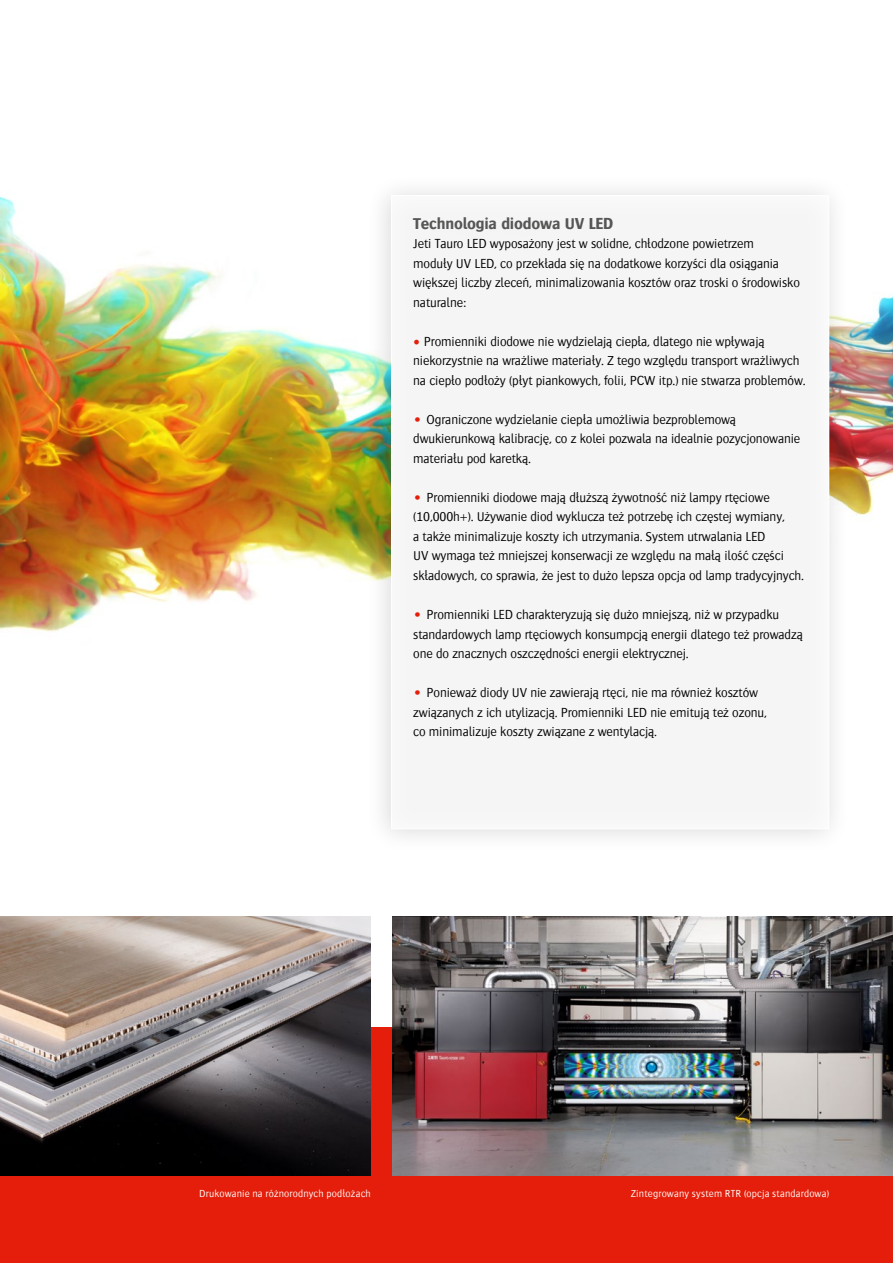
<style>
.page{position:relative;width:893px;height:1263px;background:#fff}
.page>*{position:absolute;margin:0;border:0;box-sizing:border-box;transform-origin:0 0}
.t1{font:700 16.5px "Bosis For Agfa";letter-spacing:-.01em;color:#565655}
.t2{font:300 13.5px/19.5px "Bosis For Agfa";letter-spacing:-.01em;color:#000}
.t3{font:300 10.5px "Bosis For Agfa";letter-spacing:.015em;color:#fff}
.s1{font-family:"Minion Pro";font-weight:400;font-size:18px;color:#e41e0a}
.s2{font-size:18px;color:#e41e0a}
</style>
<div class="page">
<div style="left:0;top:1028px;width:893px;height:235px;background:#e41e0a"></div>
<img style="left:0;top:196px;width:365px;height:436px">
<img style="left:851px;top:294px;width:42px;height:221px">
<div style="left:365px;top:173px;width:486px;height:681px;background:#000;opacity:.2"></div>
<div style="left:392px;top:196px;width:437px;height:633px;background:#f5f5f5"></div>
<img style="left:393px;top:916px;width:500px;height:260px">
<img style="left:0;top:916px;width:371px;height:260px">
<p class="t1" style="left:413px;top:214px;width:202px">Technologia diodowa UV LED</p>
<p class="t2" style="left:413px;top:234px;width:388px">Jeti Tauro LED wyposażony jest w solidne, chłodzone powietrzem<br>moduły UV LED, co przekłada się na dodatkowe korzyści dla osiągania większej liczby zleceń, minimalizowania kosztów oraz troski o środowisko naturalne:</p>
<p class="t2" style="left:413px;top:331px;width:394px"><span class="s1">•</span> Promienniki diodowe nie wydzielają ciepła, dlatego nie wpływają niekorzystnie na wrażliwe materiały. Z tego względu transport wrażliwych na ciepło podłoży (płyt piankowych, folii, PCW itp.) nie stwarza problemów.</p>
<p class="t2" style="left:413px;top:409px;width:389px"><span class="s2">•</span> Ograniczone wydzielanie ciepła umożliwia bezproblemową dwukierunkową kalibrację, co z kolei pozwala na idealnie pozycjonowanie materiału pod karetką.</p>
<p class="t2" style="left:413px;top:487px;width:392px"><span class="s2">•</span> Promienniki diodowe mają dłuższą żywotność niż lampy rtęciowe (10,000h+). Używanie diod wyklucza też potrzebę ich częstej wymiany,<br>a także minimalizuje koszty ich utrzymania. System utrwalania LED<br>UV wymaga też mniejszej konserwacji ze względu na małą ilość części składowych, co sprawia, że jest to dużo lepsza opcja od lamp tradycyjnych.</p>
<p class="t2" style="left:413px;top:604px;width:391px"><span class="s2">•</span> Promienniki LED charakteryzują się dużo mniejszą, niż w przypadku standardowych lamp rtęciowych konsumpcją energii dlatego też prowadzą one do znacznych oszczędności energii elektrycznej.</p>
<p class="t2" style="left:413px;top:682px;width:355px"><span class="s2">•</span> Ponieważ diody UV nie zawierają rtęci, nie ma również kosztów związanych z ich utylizacją. Promienniki LED nie emitują też ozonu, co minimalizuje koszty związane z wentylacją.</p>
<p class="t3" style="left:199px;top:1188px;width:173px">Drukowanie na różnorodnych podłożach</p>
<p class="t3" style="left:631px;top:1188px;width:200px">Zintegrowany system RTR (opcja standardowa)</p>
</div>
